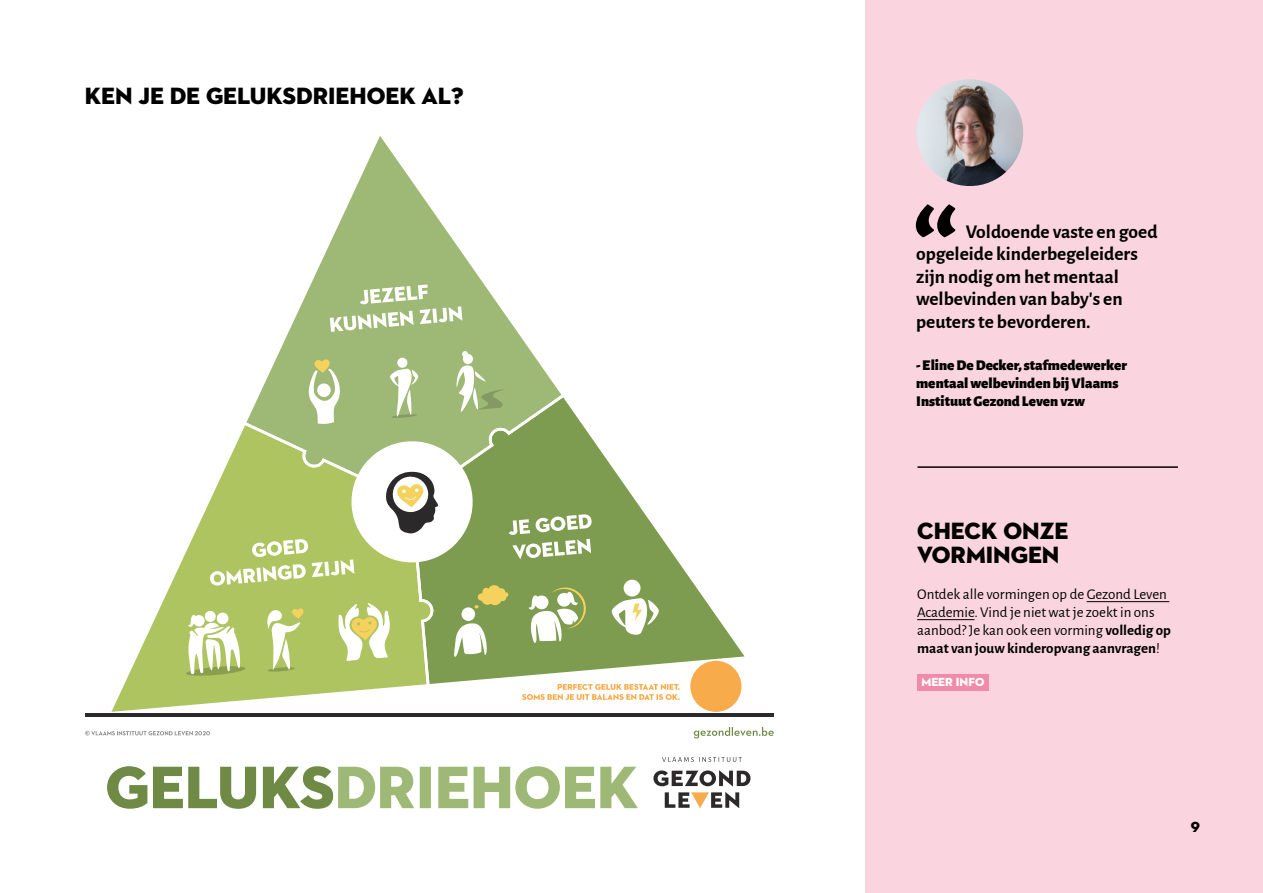
<style>
.page{position:relative;width:1263px;height:893px;background:#fff}
.page>*{position:absolute;margin:0;border:0;box-sizing:border-box;transform-origin:0 0}
.t1{font:24px/24px "Neutraface 2 Display Titling";color:#000}
.t2{font:700 19.5px/22.5px "Alegreya Sans";color:#000}
.t3{font:15px/18px "Alegreya Sans";color:#000}
.t4{font:900 15px/18px "Alegreya Sans";color:#000}
.t5{font:15px "Neutraface 2 Display Titling";color:#000}
.t6{font:12px "Neutraface 2 Display Titling";color:#fff}
.s1{font-weight:700}
</style>
<div class="page">
<div style="left:865px;top:0;width:398px;height:893px;background:#fad5e0"></div>
<hr style="left:1087px;top:601px;width:82px;height:1px;background:#000">
<hr style="left:917px;top:619px;width:57px;height:1px;background:#000">
<img style="left:916px;top:79px;width:107px;height:107px;border-radius:53px">
<div style="left:917px;top:674px;width:72px;height:17px;background:#f08ba9"></div>
<svg style="left:259px;top:136px;width:302px;height:259px"></svg>
<svg style="left:563px;top:397px;width:182px;height:287px"></svg>
<svg style="left:111px;top:426px;width:316px;height:286px"></svg>
<svg style="left:245px;top:395px;width:318px;height:289px;background:#a5bc7b"></svg>
<svg style="left:305px;top:359px;width:38px;height:65px"></svg>
<svg style="left:390px;top:357px;width:29px;height:61px"></svg>
<svg style="left:456px;top:351px;width:55px;height:62px"></svg>
<svg style="left:611px;top:579px;width:48px;height:57px"></svg>
<svg style="left:330px;top:284px;width:132px;height:48px"></svg>
<svg style="left:186px;top:439px;width:406px;height:237px"></svg>
<svg style="left:662px;top:757px;width:80px;height:5px"></svg>
<svg style="left:653px;top:770px;width:97px;height:38px"></svg>
<svg style="left:107px;top:766px;width:531px;height:43px"></svg>
<svg style="left:85px;top:731px;width:125px;height:4px"></svg>
<div style="left:690px;top:661px;width:51px;height:51px;background:#f7ab4a;border-radius:50%"></div>
<svg style="left:694px;top:727px;width:80px;height:11px"></svg>
<hr style="left:85px;top:714px;width:689px;height:3px;background:#2b2929">
<svg style="left:522px;top:684px;width:158px;height:16px"></svg>
<hr style="left:917px;top:466px;width:261px;height:2px;background:#000">
<svg style="left:916px;top:204px;width:39px;height:33px"></svg>
<h1 class="t1" style="left:85px;top:84px;width:380px">KEN JE DE GELUKSDRIEHOEK AL?</h1>
<h2 class="t2" style="left:916px;top:219px;width:243px;text-indent:50px">Voldoende vaste en goed opgeleide kinderbegeleiders zijn nodig om het mentaal welbevinden van baby’s en peuters te bevorderen.</h2>
<p class="t4" style="left:916px;top:354px;width:212px">- Eline De Decker, stafmedewerker mentaal welbevinden bij Vlaams<br>Instituut Gezond Leven vzw</p>
<h1 class="t1" style="left:917px;top:519px;width:153px">CHECK ONZE<br>VORMINGEN</h1>
<p class="t3" style="left:917px;top:584px;width:255px">Ontdek alle vormingen op de Gezond Leven Academie. Vind je niet wat je zoekt in ons aanbod? Je kan ook een vorming <span class="s1">volledig op maat van jouw kinderopvang aanvragen</span>!</p>
<p class="t6" style="left:921px;top:675px;width:64px">MEER INFO</p>
<p class="t5" style="left:1191px;top:818px;width:11px">9</p>
</div>
